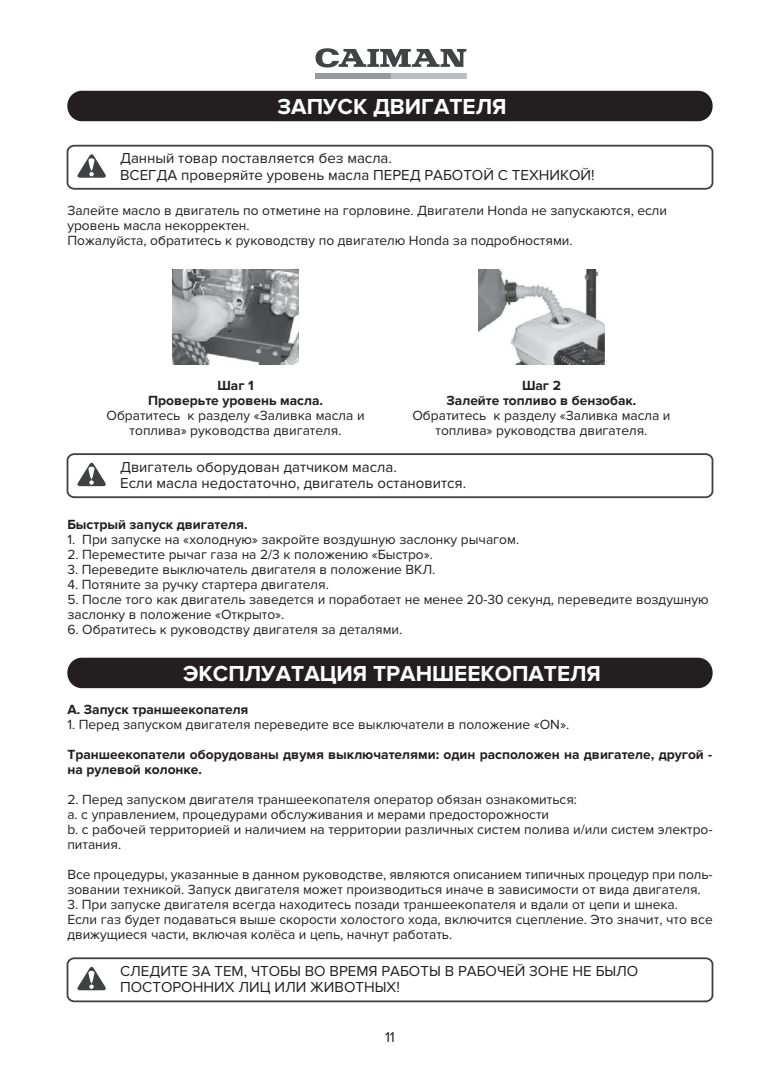
<style>
.page{position:relative;width:780px;height:1088px;background:#fff}
.page>*{position:absolute;margin:0;border:0;box-sizing:border-box;transform-origin:0 0}
.t1{font:700 22.5px "Proxima Nova";color:#fff}
.t2{font:15px/16.2px "Proxima Nova";color:#231f20}
.t3{font:14.62px "Proxima Nova";color:#231f20}
.t4{font:13.75px/15px "Proxima Nova";color:#231f20}
.t5{font:700 13.75px/15px "Proxima Nova";color:#231f20;text-align:center}
</style>
<div class="page">
<svg style="left:315px;top:48px;width:151px;height:20px"></svg>
<div style="left:316px;top:73px;width:75px;height:5px;background:#97999c"></div>
<div style="left:391px;top:73px;width:75px;height:5px;background:#bdbec1"></div>
<div style="left:67px;top:91px;width:645px;height:30px;background:#231f20;border-radius:15px"></div>
<div style="left:67px;top:658px;width:645px;height:30px;background:#231f20;border-radius:15px"></div>
<svg style="left:66px;top:144px;width:648px;height:46px"></svg>
<svg style="left:66px;top:453px;width:648px;height:46px"></svg>
<svg style="left:66px;top:957px;width:648px;height:46px"></svg>
<img style="left:173px;top:270px;width:125px;height:94px">
<img style="left:478px;top:270px;width:126px;height:94px">
<h1 class="t1" style="left:277px;top:93px;width:231px">ЗАПУСК ДВИГАТЕЛЯ</h1>
<p class="t2" style="left:120px;top:150px;width:476px">Данный товар поставляется без масла.<br>ВСЕГДА проверяйте уровень масла ПЕРЕД РАБОТОЙ С ТЕХНИКОЙ!</p>
<p class="t4" style="left:67px;top:203px;width:601px">Залейте масло в двигатель по отметине на горловине. Двигатели Honda не запускаются, если уровень масла некорректен.<br>Пожалуйста, обратитесь к руководству по двигателю Honda за подробностями.</p>
<p class="t5" style="left:148px;top:378px;width:176px">Шаг 1<br>Проверьте уровень масла.</p>
<p class="t4" style="left:106px;top:408px;width:259px;text-align:center">Обратитесь к разделу «Заливка масла и топлива» руководства двигателя.</p>
<p class="t5" style="left:446px;top:378px;width:191px">Шаг 2<br>Залейте топливо в бензобак.</p>
<p class="t4" style="left:412px;top:408px;width:259px;text-align:center">Обратитесь к разделу «Заливка масла и топлива» руководства двигателя.</p>
<p class="t2" style="left:120px;top:459px;width:347px">Двигатель оборудован датчиком масла.<br>Если масла недостаточно, двигатель остановится.</p>
<p class="t5" style="left:67px;top:517px;width:182px">Быстрый запуск двигателя.</p>
<p class="t4" style="left:67px;top:532px;width:453px">1. При запуске на «холодную» закройте воздушную заслонку рычагом.</p>
<p class="t4" style="left:67px;top:547px;width:367px">2. Переместите рычаг газа на 2/3 к положению «Быстро».</p>
<p class="t4" style="left:67px;top:562px;width:369px">3. Переведите выключатель двигателя в положение ВКЛ.</p>
<p class="t4" style="left:67px;top:577px;width:263px">4. Потяните за ручку стартера двигателя.</p>
<p class="t4" style="left:67px;top:592px;width:643px">5. После того как двигатель заведется и поработает не менее 20-30 секунд, переведите воздушную заслонку в положение «Открыто».</p>
<p class="t4" style="left:67px;top:622px;width:336px">6. Обратитесь к руководству двигателя за деталями.</p>
<h1 class="t1" style="left:183px;top:660px;width:419px">ЭКСПЛУАТАЦИЯ ТРАНШЕЕКОПАТЕЛЯ</h1>
<p class="t5" style="left:67px;top:702px;width:183px">A. Запуск траншеекопателя</p>
<p class="t4" style="left:67px;top:717px;width:503px">1. Перед запуском двигателя переведите все выключатели в положение «ON».</p>
<p class="t5" style="left:67px;top:747px;width:646px;text-align:left">Траншеекопатели оборудованы двумя выключателями: один расположен на двигателе, другой - на рулевой колонке.</p>
<p class="t4" style="left:67px;top:792px;width:646px">2. Перед запуском двигателя траншеекопателя оператор обязан ознакомиться:<br>а. с управлением, процедурами обслуживания и мерами предосторожности<br>b. с рабочей территорией и наличием на территории различных систем полива и/или систем электро&shy;питания.</p>
<p class="t4" style="left:67px;top:867px;width:647px">Все процедуры, указанные в данном руководстве, являются описанием типичных процедур при поль&shy;зовании техникой. Запуск двигателя может производиться иначе в зависимости от вида двигателя.</p>
<p class="t4" style="left:67px;top:897px;width:647px">3. При запуске двигателя всегда находитесь позади траншеекопателя и вдали от цепи и шнека.<br>Если газ будет подаваться выше скорости холостого хода, включится сцепление. Это значит, что все движущиеся части, включая колёса и цепь, начнут работать.</p>
<p class="t2" style="left:120px;top:963px;width:520px">СЛЕДИТЕ ЗА ТЕМ, ЧТОБЫ ВО ВРЕМЯ РАБОТЫ В РАБОЧЕЙ ЗОНЕ НЕ БЫЛО<br>ПОСТОРОННИХ ЛИЦ ИЛИ ЖИВОТНЫХ!</p>
<p class="t3" style="left:385px;top:1028px;width:11px">11</p>
</div>
